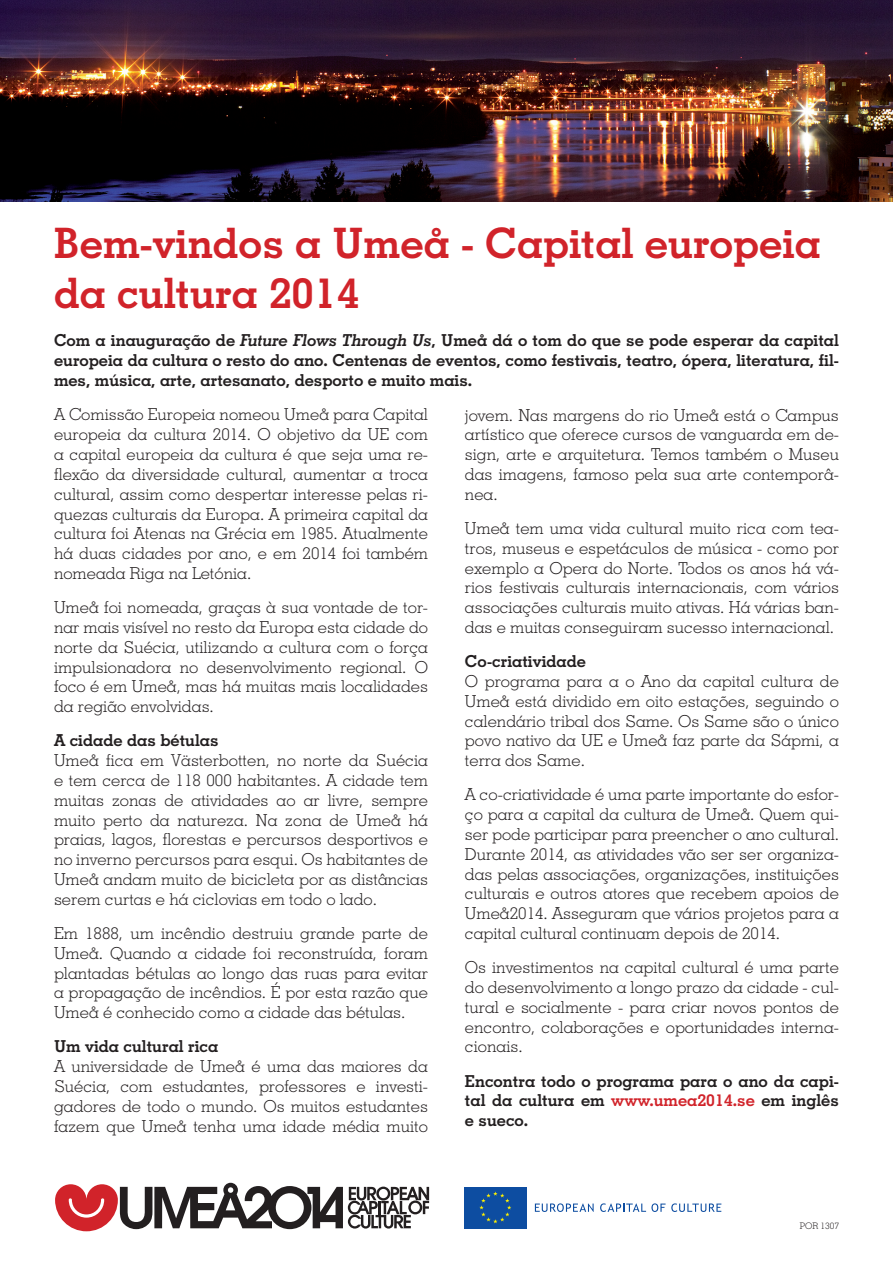
<style>
.page{position:relative;width:893px;height:1263px;background:#fff}
.page>*{position:absolute;margin:0;border:0;box-sizing:border-box;transform-origin:0 0}
.t1{font:700 42px/50.4px "Geometric Slab 703 BT";color:#d1232a}
.t2{font:300 16.5px/19.8px "Geometric Slab 703 BT";color:#231f20;text-align:justify}
.t3{font:700 16.5px/19.8px "Geometric Slab 703 BT";color:#231f20;text-align:justify}
.t4{font:300 9px "Geometric Slab 703 BT";color:#231f20}
.s1{font-style:italic}
.s2{color:#d1232a}
</style>
<div class="page">
<svg style="left:55px;top:1183px;width:374px;height:48px"></svg>
<div style="left:464px;top:1187px;width:62px;height:41px;background:#0d4da1"></div>
<svg style="left:479px;top:1191px;width:32px;height:32px"></svg>
<svg style="left:535px;top:1203px;width:59px;height:9px"></svg>
<svg style="left:600px;top:1203px;width:121px;height:9px"></svg>
<img style="left:0;top:0;width:893px;height:202px">
<h1 class="t1" style="left:54px;top:217px;width:768px">Bem-vindos a Umeå - Capital europeia da cultura 2014</h1>
<p class="t3" style="left:54px;top:330px;width:786px">Com a inauguração de <span class="s1">Future Flows Through Us</span>, Umeå dá o tom do que se pode esperar da capital europeia da cultura o resto do ano. Centenas de eventos, como festivais, teatro, ópera, literatura, fil&shy;mes, música, arte, artesanato, desporto e muito mais.</p>
<p class="t2" style="left:54px;top:405px;width:376px">A Comissão Europeia nomeou Umeå para Capital europeia da cultura 2014. O objetivo da UE com a capital europeia da cultura é que seja uma re&shy;flexão da diversidade cultural, aumentar a troca cultural, assim como despertar interesse pelas ri&shy;quezas culturais da Europa. A primeira capital da cultura foi Atenas na Grécia em 1985. Atualmente há duas cidades por ano, e em 2014 foi também nomeada Riga na Letónia.</p>
<p class="t2" style="left:54px;top:597px;width:376px">Umeå foi nomeada, graças à sua vontade de tor&shy;nar mais visível no resto da Europa esta cidade do norte da Suécia, utilizando a cultura com o força impulsionadora no desenvolvimento regional. O foco é em Umeå, mas há muitas mais localidades da região envolvidas.</p>
<p class="t3" style="left:54px;top:730px;width:166px">A cidade das bétulas</p>
<p class="t2" style="left:54px;top:750px;width:376px">Umeå fica em Västerbotten, no norte da Suécia e tem cerca de 118 000 habitantes. A cidade tem muitas zonas de atividades ao ar livre, sempre muito perto da natureza. Na zona de Umeå há praias, lagos, florestas e percursos desportivos e no inverno percursos para esqui. Os habitantes de Umeå andam muito de bicicleta por as distâncias serem curtas e há ciclovias em todo o lado.</p>
<p class="t2" style="left:54px;top:923px;width:376px">Em 1888, um incêndio destruiu grande parte de Umeå. Quando a cidade foi reconstruída, foram plantadas bétulas ao longo das ruas para evitar a propagação de incêndios. É por esta razão que Umeå é conhecido como a cidade das bétulas.</p>
<p class="t3" style="left:54px;top:1036px;width:166px">Um vida cultural rica</p>
<p class="t2" style="left:54px;top:1056px;width:376px">A universidade de Umeå é uma das maiores da Suécia, com estudantes, professores e investi&shy;gadores de todo o mundo. Os muitos estudantes fazem que Umeå tenha uma idade média muito</p>
<p class="t2" style="left:465px;top:405px;width:376px">jovem. Nas margens do rio Umeå está o Campus artístico que oferece cursos de vanguarda em de&shy;sign, arte e arquitetura. Temos também o Museu das imagens, famoso pela sua arte contemporâ&shy;nea.</p>
<p class="t2" style="left:465px;top:518px;width:376px">Umeå tem uma vida cultural muito rica com tea&shy;tros, museus e espetáculos de música - como por exemplo a Opera do Norte. Todos os anos há vá&shy;rios festivais culturais internacionais, com vários associações culturais muito ativas. Há várias ban&shy;das e muitas conseguiram sucesso internacional.</p>
<p class="t3" style="left:465px;top:651px;width:123px">Co-criatividade</p>
<p class="t2" style="left:465px;top:671px;width:376px">O programa para a o Ano da capital cultura de Umeå está dividido em oito estações, seguindo o calendário tribal dos Same. Os Same são o único povo nativo da UE e Umeå faz parte da Sápmi, a terra dos Same.</p>
<p class="t2" style="left:465px;top:784px;width:376px">A co-criatividade é uma parte importante do esfor&shy;ço para a capital da cultura de Umeå. Quem qui&shy;ser pode participar para preencher o ano cultural.<br>Durante 2014, as atividades vão ser ser organiza&shy;das pelas associações, organizações, instituições culturais e outros atores que recebem apoios de Umeå2014. Asseguram que vários projetos para a capital cultural continuam depois de 2014.</p>
<p class="t2" style="left:465px;top:957px;width:376px">Os investimentos na capital cultural é uma parte do desenvolvimento a longo prazo da cidade - cul&shy;tural e socialmente - para criar novos pontos de encontro, colaborações e oportunidades interna&shy;cionais.</p>
<p class="t3" style="left:465px;top:1071px;width:376px">Encontra todo o programa para o ano da capi&shy;tal da cultura em <span class="s2">www.umea2014.se</span> em inglês e sueco.</p>
<p class="t4" style="left:800px;top:1220px;width:41px">POR 1307</p>
</div>
